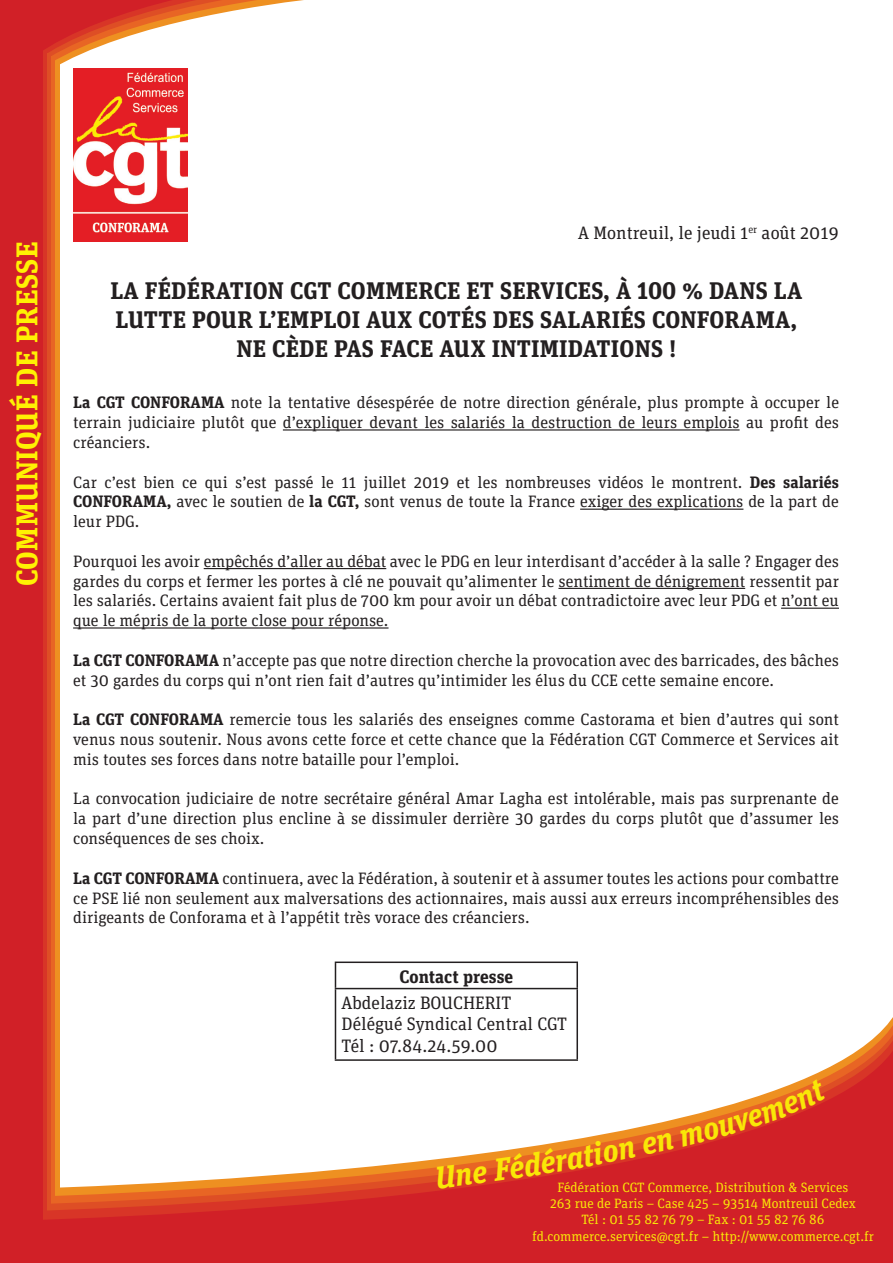
<style>
.page{position:relative;width:893px;height:1263px;background:#fff}
.page>*{position:absolute;margin:0;border:0;box-sizing:border-box;transform-origin:0 0}
.t1{font:700 30px "Unit Slab OT";letter-spacing:.01em;color:#fff103}
.t2{font:700 24px/28.8px "Unit Slab OT";letter-spacing:.01em;color:#231f20;text-align:center}
.t3{font:18px/21.6px "Unit Slab OT";color:#231f20}
.t4{font:700 18px "Unit Slab OT";color:#231f20}
.t5{font:16.5px/19.8px "Unit Slab OT";color:#231f20;text-align:justify}
.t6{font:13.5px/16.2px "Unit Slab OT";color:#f9e707;text-align:center}
.s1{font-weight:700}
</style>
<div class="page">
<svg style="left:43px;top:0;width:261px;height:65px"></svg>
<svg style="left:43px;top:1019px;width:850px;height:244px"></svg>
<div style="left:3px;top:61px;width:57px;height:1129px;background:#ee9021"></div>
<div style="left:0;top:57px;width:55px;height:1141px;background:linear-gradient(to bottom,#e35925,#e35924)"></div>
<div style="left:0;top:54px;width:50px;height:1151px;background:linear-gradient(to bottom,#db4126,#db4126)"></div>
<div style="left:0;top:52px;width:46px;height:1163px;background:#d83527"></div>
<div style="left:0;top:0;width:43px;height:1263px;background:#d12027"></div>
<hr style="left:283px;top:429px;width:457px;height:1px;background:#231f20">
<hr style="left:580px;top:509px;width:163px;height:1px;background:#231f20">
<hr style="left:204px;top:568px;width:182px;height:1px;background:#231f20">
<hr style="left:558px;top:588px;width:187px;height:1px;background:#231f20">
<hr style="left:781px;top:608px;width:58px;height:1px;background:#231f20">
<hr style="left:73px;top:627px;width:316px;height:1px;background:#231f20">
<img style="left:73px;top:68px;width:115px;height:174px">
<hr style="left:335px;top:961px;width:243px;height:2px;background:#231f20">
<svg style="left:335px;top:963px;width:1px;height:25px"></svg>
<hr style="left:576px;top:963px;width:2px;height:25px;background:#231f20">
<hr style="left:335px;top:988px;width:243px;height:1px;background:#231f20">
<hr style="left:335px;top:989px;width:1px;height:70px;background:#231f20">
<hr style="left:576px;top:989px;width:2px;height:70px;background:#231f20">
<hr style="left:335px;top:1059px;width:243px;height:2px;background:#231f20">
<svg style="left:436px;top:1140px;width:200px;height:49px;background:#e16344"></svg>
<svg style="left:642px;top:1079px;width:186px;height:76px"></svg>
<h1 class="t1" style="left:8px;top:586px;width:346px;rotate:-90deg">COMMUNIQUÉ DE PRESSE</h1>
<p class="t3" style="left:578px;top:222px;width:262px">A Montreuil, le jeudi 1<sup>er</sup> août 2019</p>
<h2 class="t2" style="left:111px;top:276px;width:693px">LA FÉDÉRATION CGT COMMERCE ET SERVICES, À 100 % DANS LA<br>LUTTE POUR L’EMPLOI AUX COTÉS DES SALARIÉS CONFORAMA,<br>NE CÈDE PAS FACE AUX INTIMIDATIONS !</h2>
<p class="t5" style="left:73px;top:393px;width:767px"><span class="s1">La CGT CONFORAMA</span> note la tentative désespérée de notre direction générale, plus prompte à occuper le terrain judiciaire plutôt que d’expliquer devant les salariés la destruction de leurs emplois au profit des créanciers.</p>
<p class="t5" style="left:73px;top:472px;width:767px">Car c’est bien ce qui s’est passé le 11 juillet 2019 et les nombreuses vidéos le montrent. <span class="s1">Des salariés CONFORAMA,</span> avec le soutien de <span class="s1">la CGT,</span> sont venus de toute la France exiger des explications de la part de leur PDG.</p>
<p class="t5" style="left:73px;top:551px;width:767px">Pourquoi les avoir empêchés d’aller au débat avec le PDG en leur interdisant d’accéder à la salle ? Engager des gardes du corps et fermer les portes à clé ne pouvait qu’alimenter le sentiment de dénigrement ressentit par les salariés. Certains avaient fait plus de 700 km pour avoir un débat contradictoire avec leur PDG et n’ont eu que le mépris de la porte close pour réponse.</p>
<p class="t5" style="left:73px;top:650px;width:767px"><span class="s1">La CGT CONFORAMA</span> n’accepte pas que notre direction cherche la provocation avec des barricades, des bâches et 30 gardes du corps qui n’ont rien fait d’autres qu’intimider les élus du CCE cette semaine encore.</p>
<p class="t5" style="left:73px;top:709px;width:767px"><span class="s1">La CGT CONFORAMA</span> remercie tous les salariés des enseignes comme Castorama et bien d’autres qui sont venus nous soutenir. Nous avons cette force et cette chance que la Fédération CGT Commerce et Services ait mis toutes ses forces dans notre bataille pour l’emploi.</p>
<p class="t5" style="left:73px;top:789px;width:767px">La convocation judiciaire de notre secrétaire général Amar Lagha est intolérable, mais pas surprenante de la part d’une direction plus encline à se dissimuler derrière 30 gardes du corps plutôt que d’assumer les conséquences de ses choix.</p>
<p class="t5" style="left:73px;top:868px;width:767px"><span class="s1">La CGT CONFORAMA</span> continuera, avec la Fédération, à soutenir et à assumer toutes les actions pour combattre ce PSE lié non seulement aux malversations des actionnaires, mais aussi aux erreurs incompréhensibles des dirigeants de Conforama et à l’appétit très vorace des créanciers.</p>
<p class="t4" style="left:399px;top:965px;width:115px">Contact presse</p>
<p class="t3" style="left:341px;top:992px;width:227px">Abdelaziz BOUCHERIT<br>Délégué Syndical Central CGT<br>Tél : 07.84.24.59.00</p>
<p class="t6" style="left:532px;top:1179px;width:343px">Fédération CGT Commerce, Distribution &amp; Services<br>263 rue de Paris – Case 425 – 93514 Montreuil Cedex<br>Tél : 01 55 82 76 79 – Fax : 01 55 82 76 86 fd.commerce.services@cgt.fr – http://www.commerce.cgt.fr</p>
</div>
